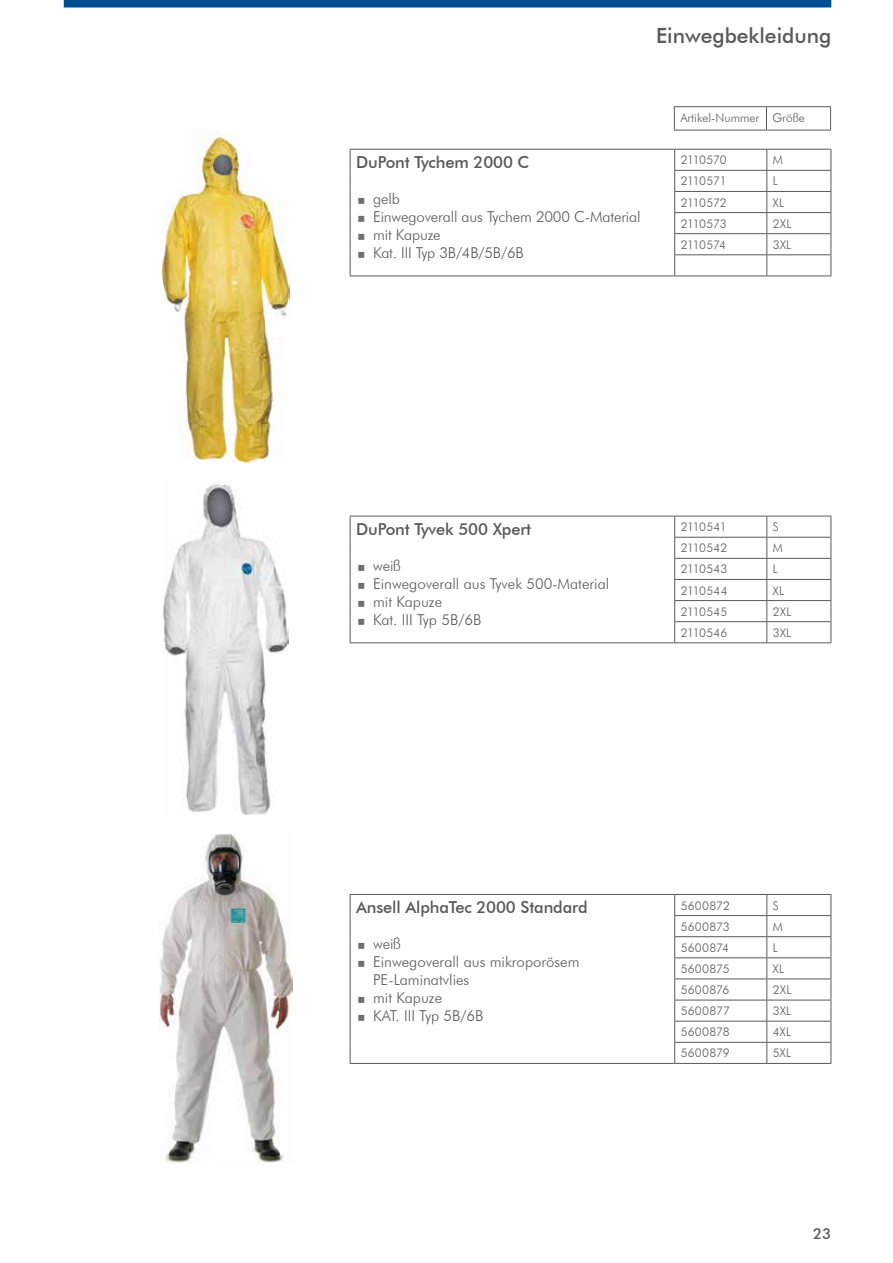
<style>
.page{position:relative;width:893px;height:1263px;background:#fff}
.page>*{position:absolute;margin:0;border:0;box-sizing:border-box;transform-origin:0 0}
.t1{font:500 21px "Futura BT";color:#59595c}
.t2{font:500 16.5px "Futura BT";letter-spacing:-.01em;color:#59595c}
.t3{font:300 15px/18px "Futura BT";color:#59595c}
.t4{font:500 15px "Futura BT";color:#59595c}
.t5{font:300 12px "Futura BT";color:#59595c}
.t6{font:300 12px "Futura BT";letter-spacing:-.03em;color:#59595c}
.t7{font:300 12px "Futura BT";letter-spacing:-.04em;color:#59595c}
.t8{font:300 12px "Futura BT";letter-spacing:-.025em;color:#59595c}
.t9{font:300 12px "Futura BT";letter-spacing:-.02em;color:#59595c}
</style>
<div class="page">
<hr style="left:674px;top:106px;width:92px;height:1px;background:#59595c">
<svg style="left:674px;top:107px;width:1px;height:23px"></svg>
<hr style="left:766px;top:106px;width:65px;height:1px;background:#59595c">
<svg style="left:766px;top:107px;width:1px;height:23px"></svg>
<svg style="left:830px;top:107px;width:1px;height:23px"></svg>
<hr style="left:674px;top:130px;width:92px;height:1px;background:#59595c">
<hr style="left:766px;top:130px;width:65px;height:1px;background:#59595c">
<hr style="left:350px;top:516px;width:325px;height:1px;background:#59595c">
<svg style="left:350px;top:516px;width:1px;height:126px"></svg>
<hr style="left:350px;top:642px;width:325px;height:1px;background:#59595c">
<hr style="left:675px;top:516px;width:92px;height:1px;background:#59595c">
<hr style="left:767px;top:516px;width:64px;height:1px;background:#59595c">
<hr style="left:674px;top:537px;width:93px;height:1px;background:#59595c">
<hr style="left:767px;top:537px;width:64px;height:1px;background:#59595c">
<hr style="left:674px;top:558px;width:93px;height:1px;background:#59595c">
<hr style="left:767px;top:558px;width:64px;height:1px;background:#59595c">
<hr style="left:674px;top:579px;width:93px;height:1px;background:#59595c">
<hr style="left:767px;top:579px;width:64px;height:1px;background:#59595c">
<hr style="left:674px;top:600px;width:93px;height:1px;background:#59595c">
<hr style="left:767px;top:600px;width:64px;height:1px;background:#59595c">
<hr style="left:674px;top:621px;width:93px;height:1px;background:#59595c">
<svg style="left:674px;top:516px;width:1px;height:126px"></svg>
<hr style="left:767px;top:621px;width:64px;height:1px;background:#59595c">
<svg style="left:766px;top:516px;width:1px;height:126px"></svg>
<svg style="left:831px;top:516px;width:1px;height:126px"></svg>
<hr style="left:675px;top:642px;width:92px;height:1px;background:#59595c">
<hr style="left:767px;top:642px;width:64px;height:1px;background:#59595c">
<img style="left:162px;top:130px;width:127px;height:333px">
<img style="left:164px;top:483px;width:124px;height:331px">
<hr style="left:350px;top:149px;width:325px;height:1px;background:#59595c">
<svg style="left:350px;top:150px;width:1px;height:126px"></svg>
<hr style="left:350px;top:276px;width:325px;height:1px;background:#59595c">
<hr style="left:675px;top:149px;width:92px;height:1px;background:#59595c">
<hr style="left:767px;top:149px;width:64px;height:1px;background:#59595c">
<hr style="left:674px;top:170px;width:93px;height:1px;background:#59595c">
<hr style="left:767px;top:170px;width:64px;height:1px;background:#59595c">
<hr style="left:674px;top:191px;width:93px;height:1px;background:#59595c">
<hr style="left:767px;top:191px;width:64px;height:1px;background:#59595c">
<hr style="left:674px;top:212px;width:93px;height:1px;background:#59595c">
<hr style="left:767px;top:212px;width:64px;height:1px;background:#59595c">
<hr style="left:674px;top:233px;width:93px;height:1px;background:#59595c">
<hr style="left:767px;top:233px;width:64px;height:1px;background:#59595c">
<hr style="left:674px;top:254px;width:93px;height:1px;background:#59595c">
<svg style="left:674px;top:150px;width:1px;height:126px"></svg>
<hr style="left:767px;top:254px;width:64px;height:1px;background:#59595c">
<svg style="left:766px;top:150px;width:1px;height:126px"></svg>
<svg style="left:831px;top:150px;width:1px;height:126px"></svg>
<hr style="left:675px;top:276px;width:92px;height:1px;background:#59595c">
<hr style="left:767px;top:276px;width:64px;height:1px;background:#59595c">
<hr style="left:350px;top:894px;width:325px;height:1px;background:#59595c">
<svg style="left:350px;top:895px;width:1px;height:168px"></svg>
<hr style="left:350px;top:1063px;width:325px;height:1px;background:#59595c">
<hr style="left:675px;top:894px;width:92px;height:1px;background:#59595c">
<hr style="left:767px;top:894px;width:64px;height:1px;background:#59595c">
<hr style="left:674px;top:915px;width:93px;height:1px;background:#59595c">
<hr style="left:767px;top:915px;width:64px;height:1px;background:#59595c">
<hr style="left:674px;top:936px;width:93px;height:1px;background:#59595c">
<hr style="left:767px;top:936px;width:64px;height:1px;background:#59595c">
<hr style="left:674px;top:957px;width:93px;height:1px;background:#59595c">
<hr style="left:767px;top:957px;width:64px;height:1px;background:#59595c">
<hr style="left:674px;top:978px;width:93px;height:1px;background:#59595c">
<hr style="left:767px;top:978px;width:64px;height:1px;background:#59595c">
<hr style="left:674px;top:1000px;width:93px;height:1px;background:#59595c">
<hr style="left:767px;top:1000px;width:64px;height:1px;background:#59595c">
<hr style="left:674px;top:1021px;width:93px;height:1px;background:#59595c">
<hr style="left:767px;top:1021px;width:64px;height:1px;background:#59595c">
<hr style="left:674px;top:1042px;width:93px;height:1px;background:#59595c">
<svg style="left:674px;top:895px;width:1px;height:168px"></svg>
<hr style="left:767px;top:1042px;width:64px;height:1px;background:#59595c">
<svg style="left:766px;top:895px;width:1px;height:168px"></svg>
<svg style="left:831px;top:895px;width:1px;height:168px"></svg>
<hr style="left:675px;top:1063px;width:92px;height:1px;background:#59595c">
<hr style="left:767px;top:1063px;width:64px;height:1px;background:#59595c">
<img style="left:159px;top:834px;width:133px;height:329px">
<svg style="left:64px;top:0;width:767px;height:8px;background:#0f5895"></svg>
<h1 class="t1" style="left:656px;top:23px;width:177px">Einwegbekleidung</h1>
<p class="t2" style="left:356px;top:152px;width:175px">DuPont Tychem 2000 C</p>
<p class="t3" style="left:373px;top:189px;width:269px">gelb<br>Einwegoverall aus Tychem 2000 C-Material mit Kapuze<br>Kat. III Typ 3B/4B/5B/6B</p>
<p class="t5" style="left:680px;top:110px;width:126px">Artikel-Nummer Größe</p>
<p class="t6" style="left:681px;top:153px;width:47px">2110570</p>
<p class="t5" style="left:773px;top:153px;width:12px">M</p>
<p class="t6" style="left:681px;top:174px;width:47px">2110571</p>
<p class="t5" style="left:773px;top:174px;width:6px">L</p>
<p class="t6" style="left:681px;top:195px;width:48px">2110572</p>
<p class="t5" style="left:773px;top:195px;width:13px">XL</p>
<p class="t6" style="left:681px;top:216px;width:48px">2110573</p>
<p class="t5" style="left:773px;top:216px;width:20px">2XL</p>
<p class="t7" style="left:681px;top:237px;width:47px">2110574</p>
<p class="t5" style="left:773px;top:237px;width:20px">3XL</p>
<p class="t2" style="left:356px;top:519px;width:177px">DuPont Tyvek 500 Xpert</p>
<p class="t3" style="left:373px;top:556px;width:238px">weiß<br>Einwegoverall aus Tyvek 500-Material mit Kapuze<br>Kat. III Typ 5B/6B</p>
<p class="t7" style="left:681px;top:520px;width:47px">2110541</p>
<p class="t5" style="left:773px;top:520px;width:7px">S</p>
<p class="t8" style="left:681px;top:541px;width:48px">2110542</p>
<p class="t5" style="left:773px;top:541px;width:12px">M</p>
<p class="t5" style="left:681px;top:562px;width:48px">2110543</p>
<p class="t5" style="left:773px;top:562px;width:6px">L</p>
<p class="t5" style="left:681px;top:583px;width:48px">2110544</p>
<p class="t5" style="left:773px;top:583px;width:13px">XL</p>
<p class="t9" style="left:681px;top:604px;width:48px">2110545</p>
<p class="t5" style="left:773px;top:604px;width:20px">2XL</p>
<p class="t5" style="left:681px;top:625px;width:48px">2110546</p>
<p class="t5" style="left:773px;top:625px;width:20px">3XL</p>
<p class="t2" style="left:356px;top:897px;width:233px">Ansell AlphaTec 2000 Standard</p>
<p class="t3" style="left:373px;top:934px;width:208px">weiß<br>Einwegoverall aus mikroporösem<br>PE-Laminatvlies<br>mit Kapuze<br>KAT. III Typ 5B/6B</p>
<p class="t5" style="left:681px;top:898px;width:51px">5600872</p>
<p class="t5" style="left:773px;top:898px;width:7px">S</p>
<p class="t5" style="left:681px;top:919px;width:51px">5600873</p>
<p class="t5" style="left:773px;top:919px;width:12px">M</p>
<p class="t5" style="left:681px;top:940px;width:50px">5600874</p>
<p class="t5" style="left:773px;top:940px;width:6px">L</p>
<p class="t5" style="left:681px;top:961px;width:50px">5600875</p>
<p class="t5" style="left:773px;top:961px;width:13px">XL</p>
<p class="t5" style="left:681px;top:982px;width:50px">5600876</p>
<p class="t5" style="left:773px;top:982px;width:20px">2XL</p>
<p class="t5" style="left:681px;top:1004px;width:51px">5600877</p>
<p class="t5" style="left:773px;top:1004px;width:20px">3XL</p>
<p class="t5" style="left:681px;top:1025px;width:51px">5600878</p>
<p class="t5" style="left:773px;top:1025px;width:20px">4XL</p>
<p class="t5" style="left:681px;top:1046px;width:51px">5600879</p>
<p class="t5" style="left:773px;top:1046px;width:20px">5XL</p>
<p class="t4" style="left:813px;top:1224px;width:20px">23</p>
</div>
